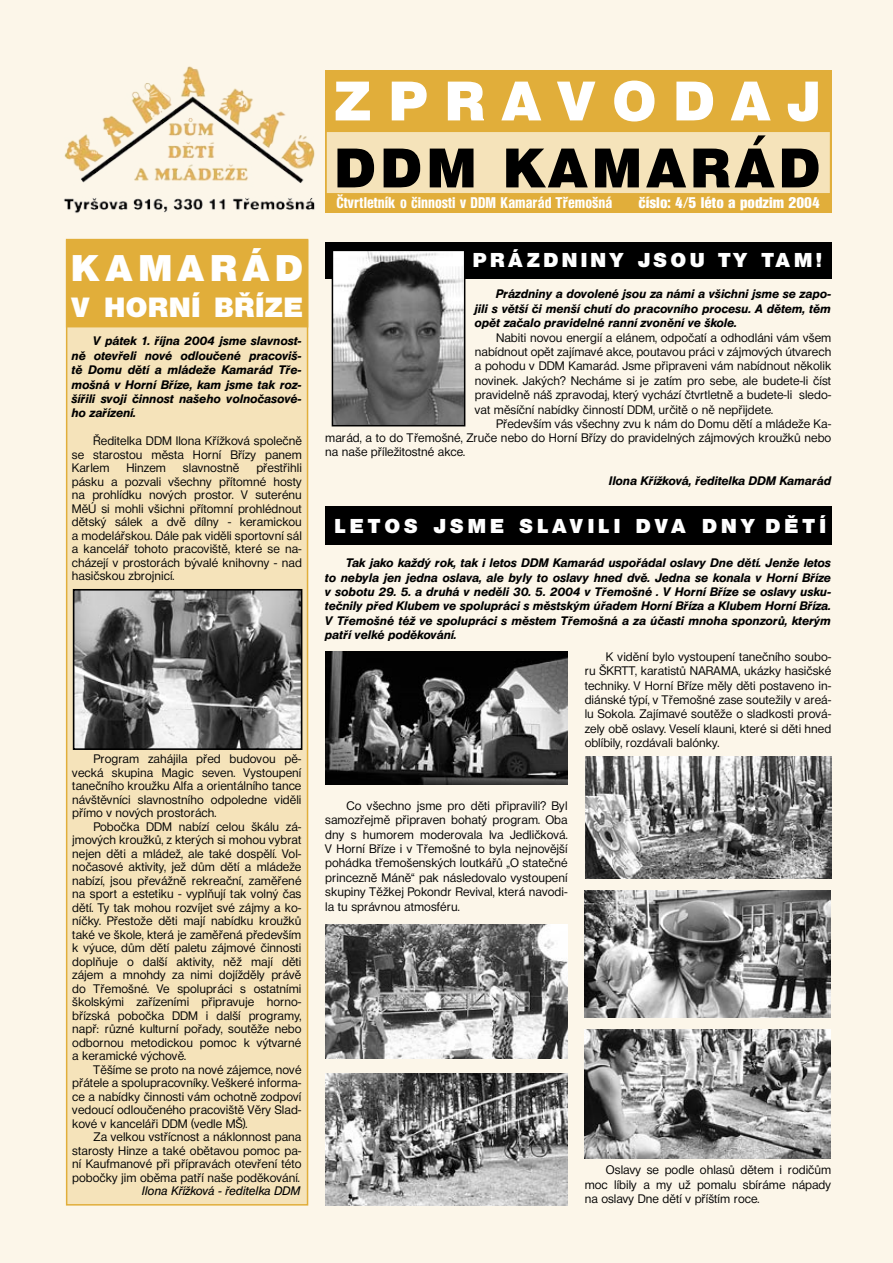
<style>
.page{position:relative;width:893px;height:1263px;background:#fcf6e9}
.page>*{position:absolute;margin:0;border:0;box-sizing:border-box;transform-origin:0 0}
.t1{font:900 54px "Swiss 721 BTCE";letter-spacing:.07em;color:#000}
.t2{font:900 54px "Swiss 721 BTCE";letter-spacing:.3em;color:#fff}
.t3{font:800 36px "Olympia";letter-spacing:.165em;color:#fff}
.t4{font:800 27px "Olympia";letter-spacing:.05em;color:#fff}
.t5{font:800 19.5px "Olympia";letter-spacing:.24em;color:#fff}
.t6{font:800 19.5px "Olympia";letter-spacing:.21em;color:#fff}
.t7{font:700 15px "Olympia Cond";color:#fff}
.t8{font:800 15px "Olympia Cond";color:#fff}
.t9{font:500 12px/13.5px "Olympia";color:#000;text-align:justify}
.t10{font:italic 700 12px/14.4px "Olympia";color:#000;text-align:justify}
.t11{font:italic 500 12px "Olympia";color:#000}
</style>
<div class="page">
<div style="left:325px;top:70px;width:506px;height:142px;background:#e1ae3a"></div>
<div style="left:326px;top:131px;width:505px;height:63px;background:#f5e3ba"></div>
<div style="left:325px;top:131px;width:506px;height:64px;border:2px solid #e1ae3a"></div>
<div style="left:67px;top:240px;width:241px;height:965px;background:#f5e3ba"></div>
<div style="left:66px;top:239px;width:242px;height:966px;border:2px solid #e1ae3a"></div>
<div style="left:67px;top:240px;width:241px;height:87px;background:#e1ae3a"></div>
<div style="left:325px;top:242px;width:506px;height:37px;background:#000"></div>
<div style="left:325px;top:506px;width:506px;height:39px;background:#000"></div>
<img style="left:76px;top:592px;width:223px;height:155px">
<div style="left:73px;top:589px;width:229px;height:161px;border:2px solid #000"></div>
<img style="left:334px;top:252px;width:129px;height:172px">
<div style="left:332px;top:250px;width:133px;height:176px;border:1px solid #000"></div>
<img style="left:585px;top:891px;width:245px;height:126px">
<img style="left:586px;top:756px;width:245px;height:122px">
<img style="left:325px;top:925px;width:243px;height:134px">
<img style="left:325px;top:1073px;width:243px;height:132px">
<img style="left:325px;top:652px;width:243px;height:133px">
<img style="left:585px;top:1029px;width:245px;height:130px">
<img style="left:64px;top:66px;width:251px;height:147px">
<p class="t3" style="left:72px;top:246px;width:232px">KAMARÁD</p>
<p class="t4" style="left:72px;top:291px;width:232px">V HORNÍ BŘÍZE</p>
<p class="t10" style="left:72px;top:334px;width:232px;text-indent:21px">V pátek 1. října 2004 jsme slavnost&shy;ně otevřeli nové odloučené pracoviš&shy;tě Domu dětí a mládeže Kamarád Tře&shy;mošná v Horní Bříze, kam jsme tak roz&shy;šířili svoji činnost našeho volnočasové&shy;ho zařízení.</p>
<p class="t9" style="left:72px;top:434px;width:232px;text-indent:21px">Ředitelka DDM Ilona Křížková společně se starostou města Horní Břízy panem Karlem</p>
<p class="t9" style="left:72px;top:461px;width:232px;text-indent:184px">přestřihli pásku a pozvali všechny přítomné hosty na prohlídku nových prostor. V suterénu MěÚ si mohli všichni přítomní prohlédnout dětský sálek a dvě dílny - keramickou a modelářskou. Dále pak viděli sportovní sál a kancelář tohoto pracoviště, které se na&shy;cházejí v prostorách bývalé knihovny - nad hasičskou zbrojnicí.</p>
<p class="t9" style="left:127px;top:461px;width:41px">Hinzem</p>
<p class="t9" style="left:183px;top:461px;width:58px">slavnostně</p>
<p class="t9" style="left:72px;top:752px;width:231px;text-indent:21px">Program zahájila před budovou pě&shy;vecká skupina Magic seven. Vystoupení tanečního kroužku Alfa a orientálního tance návštěvníci slavnostního odpoledne viděli přímo v nových prostorách.</p>
<p class="t9" style="left:72px;top:819px;width:231px;text-indent:21px">Pobočka DDM nabízí celou škálu zá&shy;jmových kroužků, z kterých si mohou vybrat nejen děti a mládež, ale také dospělí. Vol&shy;nočasové aktivity, jež dům dětí a mládeže nabízí, jsou převážně rekreační, zaměřené na sport a estetiku - vyplňují tak volný čas dětí. Ty tak mohou rozvíjet své zájmy a ko&shy;níčky. Přestože děti mají nabídku kroužků také ve škole, která je zaměřená především k výuce, dům dětí paletu zájmové činnosti doplňuje o další aktivity, něž mají děti zájem a mnohdy za nimi dojížděly právě do Třemošné. Ve spolupráci s ostatními školskými zařízeními připravuje horno&shy;břízská pobočka DDM i další programy, např: různé kulturní pořady, soutěže nebo odbornou metodickou pomoc k výtvarné a keramické výchově.</p>
<p class="t9" style="left:72px;top:1062px;width:231px;text-indent:21px">Těšíme se proto na nové zájemce, nové přátele a spolupracovníky. Veškeré informa&shy;ce a nabídky činnosti vám ochotně zodpoví vedoucí odloučeného pracoviště Věry Slad&shy;kové v kanceláři DDM (vedle MŠ).</p>
<p class="t9" style="left:72px;top:1130px;width:231px;text-indent:21px">Za velkou vstřícnost a náklonnost pana starosty Hinze a také obětavou pomoc pa&shy;ní Kaufmanové při přípravách otevření této pobočky jim oběma patří naše poděkování.</p>
<p class="t11" style="left:142px;top:1184px;width:160px">Ilona Křížková - ředitelka DDM</p>
<p class="t2" style="left:334px;top:64px;width:489px">ZPRAVODAJ</p>
<p class="t1" style="left:334px;top:131px;width:488px">DDM KAMARÁD</p>
<p class="t7" style="left:336px;top:194px;width:277px">Čtvrtletník o činnosti v DDM Kamarád Třemošná</p>
<p class="t8" style="left:638px;top:194px;width:183px">číslo: 4/5 léto a podzim 2004</p>
<p class="t6" style="left:473px;top:248px;width:350px">PRÁZDNINY JSOU TY TAM!</p>
<p class="t10" style="left:475px;top:287px;width:358px;text-indent:21px">Prázdniny a dovolené jsou za námi a všichni jsme se zapo&shy;jili s větší či menší chutí do pracovního procesu. A dětem, těm opět začalo pravidelné ranní zvonění ve škole.</p>
<p class="t9" style="left:475px;top:330px;width:358px;line-height:14.4px;text-indent:21px">Nabiti novou energií a elánem, odpočatí a odhodláni vám všem nabídnout opět zajímavé akce, poutavou práci v zájmových útvarech a pohodu v DDM Kamarád. Jsme připraveni vám nabídnout několik novinek. Jakých? Necháme si je zatím pro sebe, ale budete-li číst pravidelně náš zpravodaj, který vychází čtvrtletně a budete-li sledo&shy;vat měsíční nabídky činností DDM, určitě o ně nepřijdete.</p>
<p class="t9" style="left:496px;top:417px;width:337px">Především vás všechny zvu k nám do Domu dětí a mládeže Ka-</p>
<p class="t9" style="left:325px;top:430px;width:507px;line-height:14.4px">marád, a to do Třemošné, Zruče nebo do Horní Břízy do pravidelných zájmových kroužků nebo na naše příležitostné akce.</p>
<p class="t10" style="left:609px;top:473px;width:223px">Ilona Křížková, ředitelka DDM Kamarád</p>
<p class="t5" style="left:335px;top:514px;width:492px">LETOS JSME SLAVILI DVA DNY DĚTÍ</p>
<p class="t10" style="left:325px;top:556px;width:508px;text-indent:21px">Tak jako každý rok, tak i letos DDM Kamarád uspořádal oslavy Dne dětí. Jenže letos to nebyla jen jedna oslava, ale byly to oslavy hned dvě. Jedna se konala v Horní Bříze v sobotu 29. 5. a druhá v neděli 30. 5. 2004 v Třemošné . V Horní Bříze se oslavy usku&shy;tečnily před Klubem ve spolupráci s městským úřadem Horní Bříza a Klubem Horní Bříza.<br>V Třemošné též ve spolupráci s městem Třemošná a za účasti mnoha sponzorů, kterým patří velké poděkování.</p>
<p class="t9" style="left:585px;top:649px;width:248px;line-height:14.4px;text-indent:21px">K vidění bylo vystoupení tanečního soubo&shy;ru ŠKRTT, karatistů NARAMA, ukázky hasičské techniky. V Horní Bříze měly děti postaveno in&shy;diánské týpí, v Třemošné zase soutežily v areá&shy;lu Sokola. Zajímavé soutěže o sladkosti prová&shy;zely obě oslavy. Veselí klauni, které si děti hned oblíbily, rozdávali balónky.</p>
<p class="t9" style="left:325px;top:798px;width:244px;line-height:14.4px;text-indent:21px">Co všechno jsme pro děti připravili? Byl samozřejmě připraven bohatý program. Oba dny s humorem moderovala Iva Jedličková.<br>V Horní Bříze i v Třemošné to byla nejnovější pohádka třemošenských loutkářů „O statečné princezně Máně“ pak následovalo vystoupení skupiny Těžkej Pokondr Revival, která navodi&shy;la tu správnou atmosféru.</p>
<p class="t9" style="left:585px;top:1163px;width:248px;line-height:14.4px;text-indent:21px">Oslavy se podle ohlasů dětem i rodičům moc líbily a my už pomalu sbíráme nápady na oslavy Dne dětí v příštím roce.</p>
</div>
